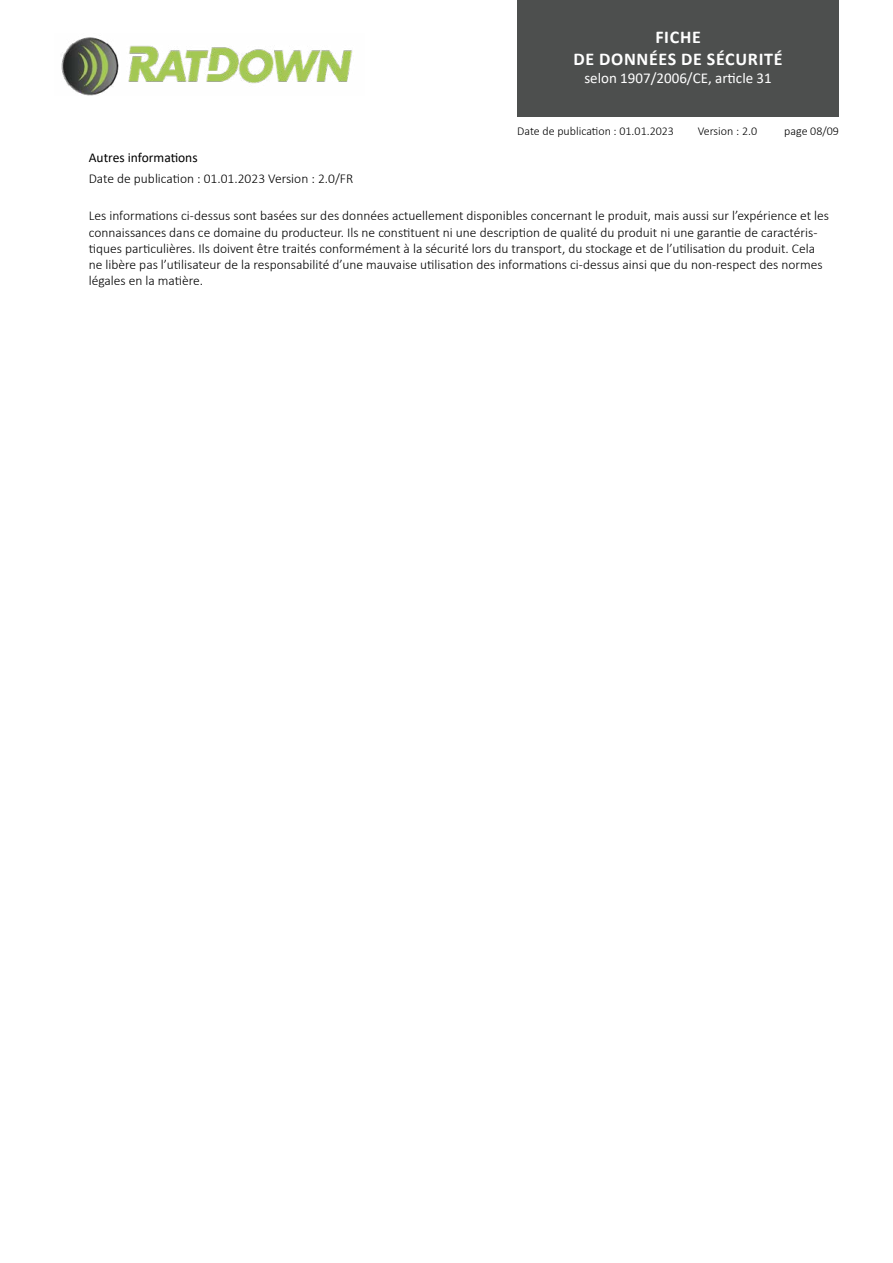
<style>
.page{position:relative;width:893px;height:1263px;background:#fff}
.page>*{position:absolute;margin:0;border:0;box-sizing:border-box;transform-origin:0 0}
.t1{font:700 18px/21.6px "Calibri";letter-spacing:.04em;color:#fff;text-align:center}
.t2{font:15px "Calibri";color:#fff}
.t3{font:300 13.5px/16.2px "Calibri";color:#000}
.t4{font:13.5px "Calibri";color:#000}
.t5{font:300 12px "Calibri";color:#000}
</style>
<div class="page">
<img style="left:61px;top:37px;width:292px;height:59px">
<div style="left:517px;top:0;width:322px;height:116px;background:#4d4f4e"></div>
<h1 class="t1" style="left:573px;top:26px;width:211px">FICHE<br>DE DONNÉES DE SÉCURITÉ</h1>
<p class="t2" style="left:584px;top:67px;width:189px">selon 1907/2006/CE, article 31</p>
<p class="t5" style="left:517px;top:124px;width:158px">Date de publication : 01.01.2023</p>
<p class="t5" style="left:698px;top:124px;width:61px">Version : 2.0</p>
<p class="t5" style="left:784px;top:124px;width:56px">page 08/09</p>
<p class="t4" style="left:89px;top:148px;width:110px">Autres informations</p>
<p class="t3" style="left:89px;top:170px;width:266px">Date de publication : 01.01.2023 Version : 2.0/FR</p>
<p class="t3" style="left:89px;top:208px;width:742px">Les informations ci-dessus sont basées sur des données actuellement disponibles concernant le produit, mais aussi sur l’expérience et les connaissances dans ce domaine du producteur. Ils ne constituent ni une description de qualité du produit ni une garantie de caractéris&shy;tiques particulières. Ils doivent être traités conformément à la sécurité lors du transport, du stockage et de l’utilisation du produit. Cela ne libère pas l’utilisateur de la responsabilité d’une mauvaise utilisation des informations ci-dessus ainsi que du non-respect des normes légales en la matière.</p>
</div>
